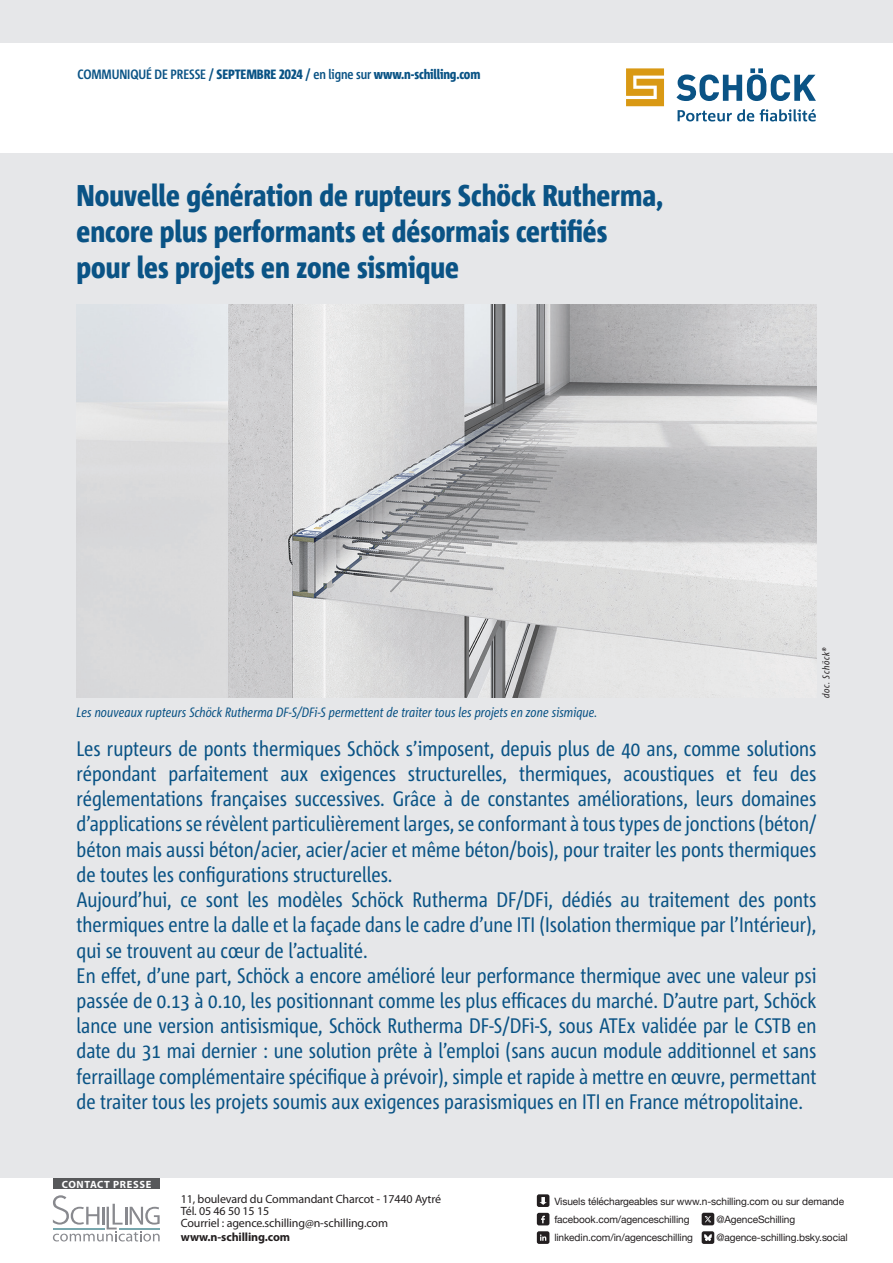
<style>
.page{position:relative;width:893px;height:1263px;background:#fff}
.page>*{position:absolute;margin:0;border:0;box-sizing:border-box;transform-origin:0 0}
.TITRE_CP_SCHOCK{font:800 30px/36px "Corpid E1 s Cd";color:#0a5385}
.INTRO_GRAND{font:21px/25.2px "Corpid E1 s Cd";color:#0a5385;text-align:justify}
.LÉGENDES{font:italic 13.5px "Corpid E1 s Cd";color:#0a5385}
.t1{font:800 13.5px "Corpid E1 s Cd";letter-spacing:-.01em;color:#0a5385}
.t2{font:12px "Myriad Pro";letter-spacing:-.01em;color:#231f20}
.t3{font:700 12px "Myriad Pro";letter-spacing:-.01em;color:#231f20}
.t4{font:700 10.5px "Myriad Pro";letter-spacing:.06em;color:#fff}
.t5{font:10.05px "Helvetica Neue";letter-spacing:-.01em;color:#231f20}
.t6{font:italic 9.75px "Corpid E1 s Cd";letter-spacing:.05em;color:#231f20}
.s1{font-weight:700}
</style>
<div class="page">
<div style="left:0;top:0;width:893px;height:1177px;background:#e6e7e9"></div>
<div style="left:53px;top:1178px;width:107px;height:11px;background:#57585a"></div>
<svg style="left:53px;top:1195px;width:107px;height:46px"></svg>
<svg style="left:537px;top:1213px;width:12px;height:12px"></svg>
<svg style="left:537px;top:1231px;width:12px;height:13px"></svg>
<svg style="left:537px;top:1194px;width:12px;height:13px"></svg>
<svg style="left:702px;top:1213px;width:12px;height:12px"></svg>
<svg style="left:702px;top:1231px;width:12px;height:13px"></svg>
<div style="left:0;top:43px;width:893px;height:110px;background:#fff"></div>
<svg style="left:676px;top:68px;width:140px;height:33px"></svg>
<svg style="left:626px;top:68px;width:38px;height:38px"></svg>
<svg style="left:678px;top:109px;width:138px;height:12px"></svg>
<img style="left:77px;top:304px;width:739px;height:394px">
<p class="t1" style="left:78px;top:66px;width:404px"><span class="s1">COMMUNIQUÉ DE PRESSE /</span> SEPTEMBRE 2024 <span class="s1">/ en ligne sur</span> www.n-schilling.com</p>
<p class="TITRE_CP_SCHOCK" style="left:77px;top:177px;width:588px">Nouvelle génération de rupteurs Schöck Rutherma, encore plus performants et désormais certifiés pour les projets en zone sismique</p>
<p class="LÉGENDES" style="left:77px;top:703px;width:522px">Les nouveaux rupteurs Schöck Rutherma DF-S/DFi-S permettent de traiter tous les projets en zone sismique.</p>
<p class="t6" style="left:820px;top:698px;width:52px;rotate:-90deg">doc. Schöck®</p>
<p class="INTRO_GRAND" style="left:77px;top:735px;width:741px">Les rupteurs de ponts thermiques Schöck s’imposent, depuis plus de 40 ans, comme solutions répondant parfaitement aux exigences structurelles, thermiques, acoustiques et feu des réglementations françaises successives. Grâce à de constantes améliorations, leurs domaines d’applications se révèlent particulièrement larges, se conformant à tous types de jonctions (béton/ béton mais aussi béton/acier, acier/acier et même béton/bois), pour traiter les ponts thermiques de toutes les configurations structurelles.</p>
<p class="INTRO_GRAND" style="left:77px;top:886px;width:741px">Aujourd’hui, ce sont les modèles Schöck Rutherma DF/DFi, dédiés au traitement des ponts thermiques entre la dalle et la façade dans le cadre d’une ITI (Isolation thermique par l’Intérieur), qui se trouvent au cœur de l’actualité.</p>
<p class="INTRO_GRAND" style="left:77px;top:962px;width:741px">En effet, d’une part, Schöck a encore amélioré leur performance thermique avec une valeur psi passée de 0.13 à 0.10, les positionnant comme les plus efficaces du marché. D’autre part, Schöck lance une version antisismique, Schöck Rutherma DF-S/DFi-S, sous ATEx validée par le CSTB en date du 31 mai dernier : une solution prête à l’emploi (sans aucun module additionnel et sans ferraillage complémentaire spécifique à prévoir), simple et rapide à mettre en œuvre, permettant de traiter tous les projets soumis aux exigences parasismiques en ITI en France métropolitaine.</p>
<p class="t4" style="left:62px;top:1177px;width:91px">CONTACT PRESSE</p>
<p class="t2" style="left:181px;top:1192px;width:262px">11, boulevard du Commandant Charcot - 17440 Aytré</p>
<p class="t2" style="left:181px;top:1204px;width:90px">Tél. 05 46 50 15 15</p>
<p class="t2" style="left:181px;top:1216px;width:209px">Courriel : agence.schilling@n-schilling.com</p>
<p class="t3" style="left:181px;top:1229px;width:111px">www.n-schilling.com</p>
<p class="t5" style="left:554px;top:1194px;width:291px">Visuels téléchargeables sur www.n-schilling.com ou sur demande</p>
<p class="t5" style="left:554px;top:1212px;width:137px">facebook.com/agenceschilling</p>
<p class="t5" style="left:716px;top:1212px;width:80px">@AgenceSchilling</p>
<p class="t5" style="left:554px;top:1230px;width:140px">linkedin.com/in/agenceschilling</p>
<p class="t5" style="left:716px;top:1230px;width:133px">@agence-schilling.bsky.social</p>
</div>
